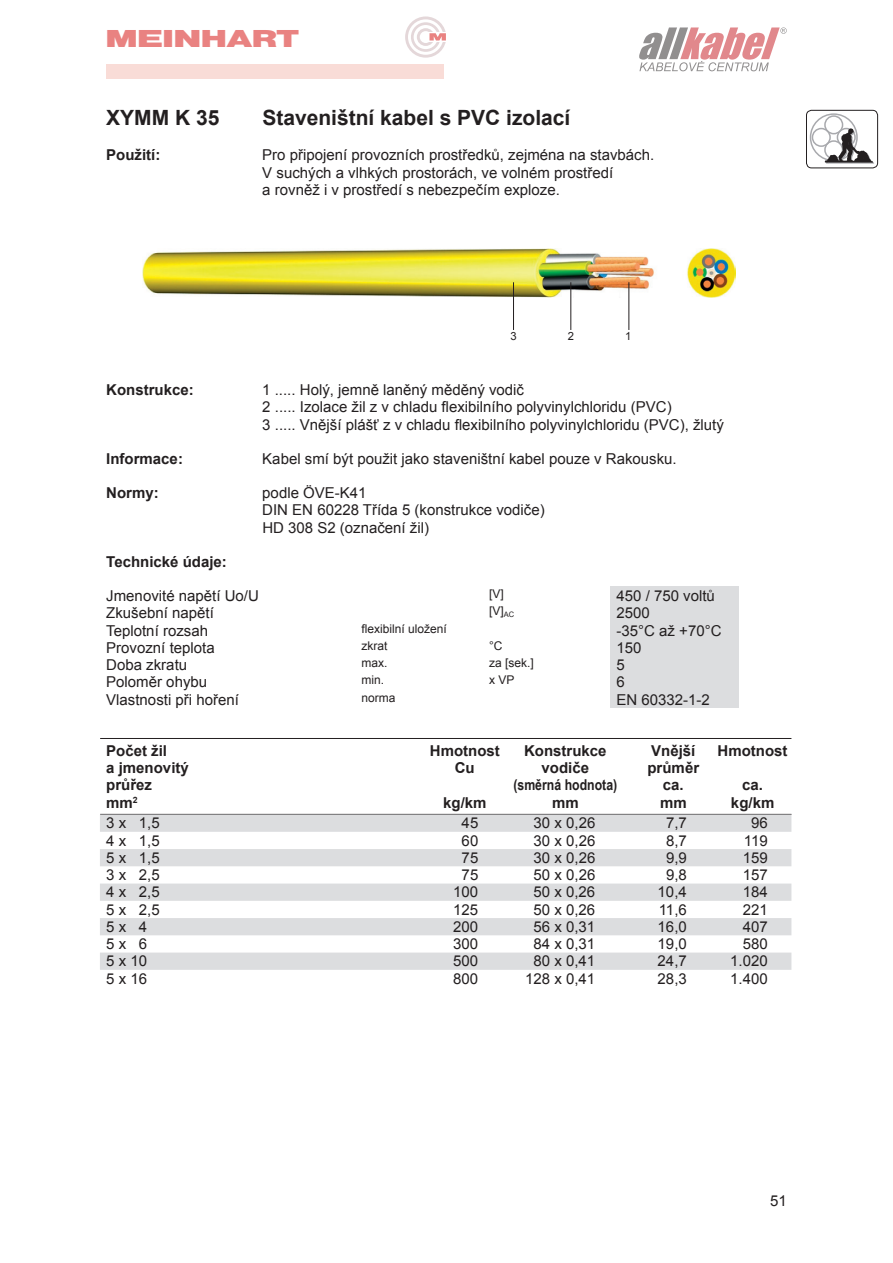
<style>
.page{position:relative;width:893px;height:1263px;background:#fff}
.page>*{position:absolute;margin:0;border:0;box-sizing:border-box;transform-origin:0 0}
.t1{font:800 25.5px "Sans EE";letter-spacing:-.05em;color:#e98281;scale:1.56 1}
.t2{font:700 21px "Arial";color:#231f20}
.t3{font:15px/17.2px "Arial";color:#231f20}
.t4{font:700 15px "Arial";color:#231f20}
.t5{font:700 15px "Arial Narrow";color:#231f20}
.t6{font:12px "Arial";color:#231f20}
.t7{font:11.25px "Arial";color:#231f20}
</style>
<div class="page">
<div style="left:610px;top:586px;width:129px;height:122px;background:#dcdddf"></div>
<div style="left:806px;top:110px;width:72px;height:58px;border:1px solid #231f20;border-radius:5px"></div>
<div style="left:810px;top:113px;width:48px;height:48px;border:2px solid #a8a9ad;border-radius:50%"></div>
<div style="left:824px;top:115px;width:19px;height:19px;border:2px solid #a8a9ad;border-radius:50%"></div>
<div style="left:824px;top:140px;width:19px;height:19px;border:2px solid #a8a9ad;border-radius:50%"></div>
<div style="left:837px;top:128px;width:19px;height:19px;border:2px solid #a8a9ad;border-radius:50%"></div>
<div style="left:812px;top:128px;width:19px;height:19px;border:2px solid #a8a9ad;border-radius:50%"></div>
<img style="left:825px;top:129px;width:48px;height:34px">
<hr style="left:100px;top:738px;width:691px;height:1px;background:#231f20">
<div style="left:100px;top:814px;width:691px;height:18px;background:#dcdddf"></div>
<div style="left:100px;top:849px;width:691px;height:17px;background:#dcdddf"></div>
<div style="left:100px;top:883px;width:691px;height:18px;background:#dcdddf"></div>
<div style="left:100px;top:918px;width:691px;height:17px;background:#dcdddf"></div>
<div style="left:100px;top:952px;width:691px;height:18px;background:#dcdddf"></div>
<img style="left:143px;top:249px;width:593px;height:48px">
<hr style="left:629px;top:282px;width:1px;height:48px;background:#231f20">
<hr style="left:571px;top:282px;width:1px;height:48px;background:#231f20">
<hr style="left:513px;top:282px;width:1px;height:48px;background:#231f20">
<svg style="left:405px;top:16px;width:41px;height:42px"></svg>
<div style="left:106px;top:64px;width:338px;height:15px;background:#f9dcd7"></div>
<svg style="left:639px;top:27px;width:148px;height:44px"></svg>
<h1 class="t1" style="left:105px;top:25px;width:126px">MEINHART</h1>
<h2 class="t2" style="left:106px;top:104px;width:115px">XYMM K 35</h2>
<h2 class="t2" style="left:262px;top:104px;width:310px">Staveništní kabel s PVC izolací</h2>
<p class="t4" style="left:106px;top:145px;width:56px">Použití:</p>
<p class="t3" style="left:262px;top:147px;width:393px">Pro připojení provozních prostředků, zejména na stavbách.<br>V suchých a vlhkých prostorách, ve volném prostředí<br>a rovněž i v prostředí s nebezpečím exploze.</p>
<p class="t7" style="left:510px;top:329px;width:8px">3</p>
<p class="t7" style="left:568px;top:329px;width:8px">2</p>
<p class="t7" style="left:625px;top:329px;width:8px">1</p>
<p class="t4" style="left:106px;top:380px;width:89px">Konstrukce:</p>
<p class="t3" style="left:262px;top:381px;width:463px">1 ..... Holý, jemně laněný měděný vodič<br>2 ..... Izolace žil z v chladu flexibilního polyvinylchloridu (PVC)<br>3 ..... Vnější plášť z v chladu flexibilního polyvinylchloridu (PVC), žlutý</p>
<p class="t4" style="left:106px;top:448px;width:78px">Informace:</p>
<p class="t3" style="left:262px;top:450px;width:416px">Kabel smí být použit jako staveništní kabel pouze v Rakousku.</p>
<p class="t4" style="left:106px;top:483px;width:54px">Normy:</p>
<p class="t3" style="left:262px;top:484px;width:284px">podle ÖVE-K41<br>DIN EN 60228 Třída 5 (konstrukce vodiče)<br>HD 308 S2 (označení žil)</p>
<p class="t4" style="left:106px;top:551px;width:122px">Technické údaje:</p>
<p class="t3" style="left:106px;top:587px;width:154px">Jmenovité napětí Uo/U</p>
<p class="t6" style="left:489px;top:586px;width:16px">[V]</p>
<p class="t3" style="left:617px;top:587px;width:100px">450 / 750 voltů</p>
<p class="t3" style="left:106px;top:605px;width:109px">Zkušební napětí</p>
<p class="t6" style="left:489px;top:603px;width:27px">[V]<sub>AC</sub></p>
<p class="t3" style="left:617px;top:605px;width:35px">2500</p>
<p class="t3" style="left:106px;top:622px;width:103px">Teplotní rozsah</p>
<p class="t6" style="left:361px;top:620px;width:87px">flexibilní uložení</p>
<p class="t3" style="left:617px;top:622px;width:106px">-35°C až +70°C</p>
<p class="t3" style="left:106px;top:639px;width:110px">Provozní teplota</p>
<p class="t6" style="left:361px;top:638px;width:28px">zkrat</p>
<p class="t6" style="left:489px;top:638px;width:15px">°C</p>
<p class="t3" style="left:617px;top:639px;width:27px">150</p>
<p class="t3" style="left:106px;top:656px;width:82px">Doba zkratu</p>
<p class="t6" style="left:361px;top:655px;width:28px">max.</p>
<p class="t6" style="left:489px;top:655px;width:46px">za [sek.]</p>
<p class="t3" style="left:617px;top:656px;width:10px">5</p>
<p class="t3" style="left:106px;top:674px;width:102px">Poloměr ohybu</p>
<p class="t6" style="left:361px;top:672px;width:24px">min.</p>
<p class="t6" style="left:489px;top:672px;width:27px">x VP</p>
<p class="t3" style="left:617px;top:674px;width:10px">6</p>
<p class="t3" style="left:106px;top:691px;width:134px">Vlastnosti při hoření</p>
<p class="t6" style="left:361px;top:689px;width:36px">norma</p>
<p class="t3" style="left:617px;top:691px;width:95px">EN 60332-1-2</p>
<p class="t4" style="left:106px;top:741px;width:62px">Počet žil</p>
<p class="t4" style="left:430px;top:741px;width:71px">Hmotnost</p>
<p class="t4" style="left:524px;top:741px;width:84px">Konstrukce</p>
<p class="t4" style="left:651px;top:741px;width:46px">Vnější</p>
<p class="t4" style="left:718px;top:741px;width:71px">Hmotnost</p>
<p class="t4" style="left:106px;top:758px;width:84px">a jmenovitý</p>
<p class="t4" style="left:455px;top:758px;width:21px">Cu</p>
<p class="t4" style="left:542px;top:758px;width:49px">vodiče</p>
<p class="t4" style="left:647px;top:758px;width:53px">průměr</p>
<p class="t4" style="left:106px;top:775px;width:47px">průřez</p>
<p class="t5" style="left:513px;top:774px;width:105px">(směrná hodnota)</p>
<p class="t4" style="left:663px;top:775px;width:22px">ca.</p>
<p class="t4" style="left:742px;top:775px;width:22px">ca.</p>
<p class="t4" style="left:106px;top:792px;width:33px">mm<sup>2</sup></p>
<p class="t4" style="left:443px;top:792px;width:45px">kg/km</p>
<p class="t4" style="left:552px;top:792px;width:28px">mm</p>
<p class="t4" style="left:660px;top:792px;width:28px">mm</p>
<p class="t4" style="left:731px;top:792px;width:45px">kg/km</p>
<p class="t3" style="left:106px;top:814px;width:55px">3 x 1,5</p>
<p class="t3" style="left:462px;top:814px;width:18px">45</p>
<p class="t3" style="left:534px;top:814px;width:63px">30 x 0,26</p>
<p class="t3" style="left:666px;top:814px;width:22px">7,7</p>
<p class="t3" style="left:751px;top:814px;width:18px">96</p>
<p class="t3" style="left:106px;top:832px;width:55px">4 x 1,5</p>
<p class="t3" style="left:462px;top:832px;width:18px">60</p>
<p class="t3" style="left:534px;top:832px;width:63px">30 x 0,26</p>
<p class="t3" style="left:666px;top:832px;width:22px">8,7</p>
<p class="t3" style="left:744px;top:832px;width:25px">119</p>
<p class="t3" style="left:106px;top:849px;width:55px">5 x 1,5</p>
<p class="t3" style="left:462px;top:849px;width:18px">75</p>
<p class="t3" style="left:534px;top:849px;width:63px">30 x 0,26</p>
<p class="t3" style="left:666px;top:849px;width:22px">9,9</p>
<p class="t3" style="left:743px;top:849px;width:27px">159</p>
<p class="t3" style="left:106px;top:866px;width:55px">3 x 2,5</p>
<p class="t3" style="left:462px;top:866px;width:18px">75</p>
<p class="t3" style="left:534px;top:866px;width:63px">50 x 0,26</p>
<p class="t3" style="left:666px;top:866px;width:22px">9,8</p>
<p class="t3" style="left:743px;top:866px;width:27px">157</p>
<p class="t3" style="left:106px;top:883px;width:55px">4 x 2,5</p>
<p class="t3" style="left:453px;top:883px;width:27px">100</p>
<p class="t3" style="left:534px;top:883px;width:63px">50 x 0,26</p>
<p class="t3" style="left:658px;top:883px;width:31px">10,4</p>
<p class="t3" style="left:743px;top:883px;width:27px">184</p>
<p class="t3" style="left:106px;top:901px;width:55px">5 x 2,5</p>
<p class="t3" style="left:453px;top:901px;width:27px">125</p>
<p class="t3" style="left:534px;top:901px;width:63px">50 x 0,26</p>
<p class="t3" style="left:659px;top:901px;width:30px">11,6</p>
<p class="t3" style="left:743px;top:901px;width:27px">221</p>
<p class="t3" style="left:106px;top:918px;width:42px">5 x 4</p>
<p class="t3" style="left:453px;top:918px;width:27px">200</p>
<p class="t3" style="left:534px;top:918px;width:63px">56 x 0,31</p>
<p class="t3" style="left:658px;top:918px;width:31px">16,0</p>
<p class="t3" style="left:743px;top:918px;width:27px">407</p>
<p class="t3" style="left:106px;top:935px;width:42px">5 x 6</p>
<p class="t3" style="left:453px;top:935px;width:27px">300</p>
<p class="t3" style="left:534px;top:935px;width:63px">84 x 0,31</p>
<p class="t3" style="left:658px;top:935px;width:31px">19,0</p>
<p class="t3" style="left:743px;top:935px;width:27px">580</p>
<p class="t3" style="left:106px;top:952px;width:42px">5x10</p>
<p class="t3" style="left:453px;top:952px;width:27px">500</p>
<p class="t3" style="left:534px;top:952px;width:63px">80 x 0,41</p>
<p class="t3" style="left:658px;top:952px;width:31px">24,7</p>
<p class="t3" style="left:730px;top:952px;width:39px">1.020</p>
<p class="t3" style="left:106px;top:970px;width:42px">5x16</p>
<p class="t3" style="left:453px;top:970px;width:27px">800</p>
<p class="t3" style="left:525px;top:970px;width:72px">128 x 0,41</p>
<p class="t3" style="left:658px;top:970px;width:31px">28,3</p>
<p class="t3" style="left:730px;top:970px;width:39px">1.400</p>
<p class="t3" style="left:770px;top:1192px;width:18px">51</p>
</div>
